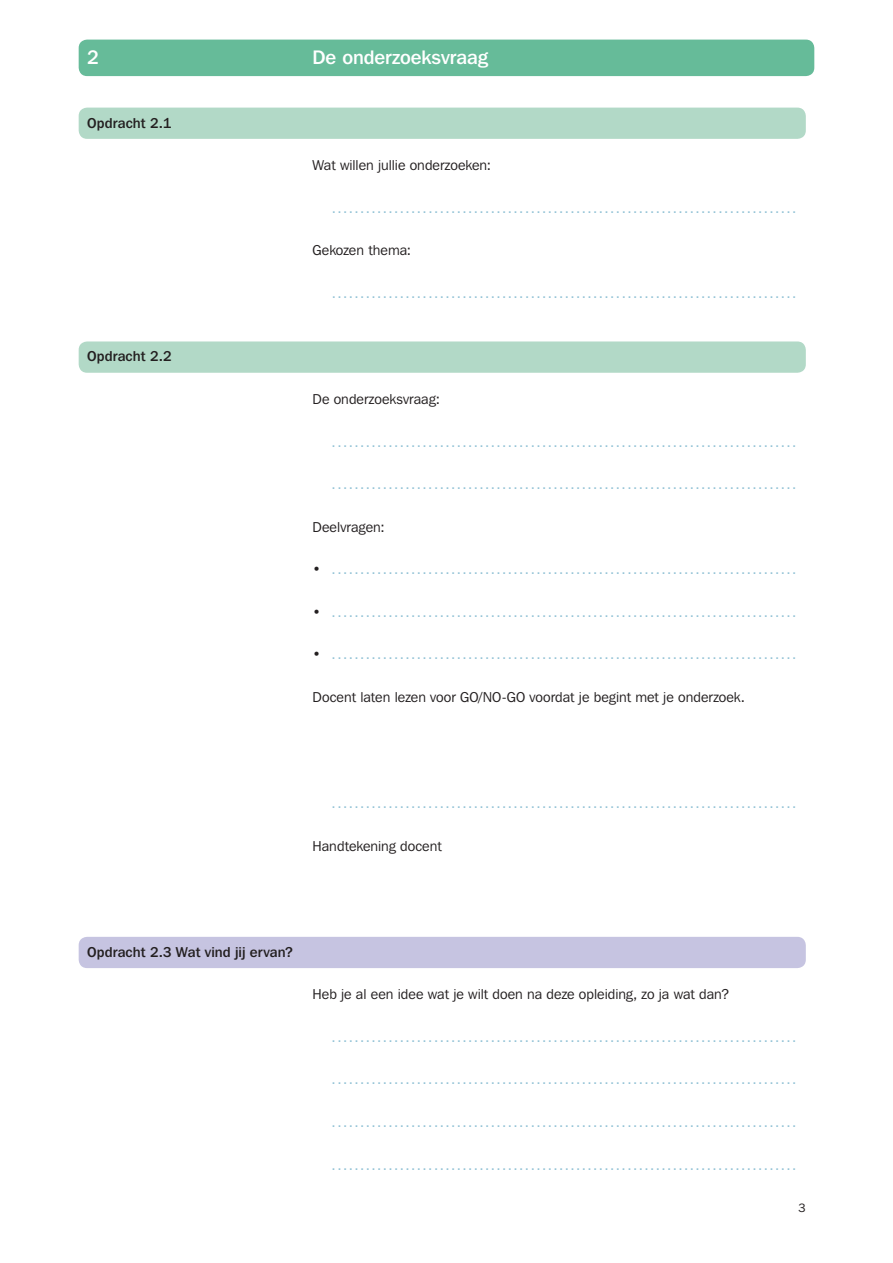
<style>
.page{position:relative;width:893px;height:1263px;background:#fff}
.page>*{position:absolute;margin:0;border:0;box-sizing:border-box;transform-origin:0 0}
.t1{font:500 19.5px "Franklin Gothic IT Cby BT";color:#fff}
.t2{font:14.25px "Franklin Gothic IT Cby BT";color:#95c4d7}
.t3{font:14.25px "Franklin Gothic IT Cby BT";color:#231f20}
.t4{font:500 14.25px "Franklin Gothic IT Cby BT";letter-spacing:.005em;color:#231f20}
.t5{font:12px "Franklin Gothic IT Cby BT";color:#231f20}
.s1{color:#231f20}
</style>
<div class="page">
<div style="left:79px;top:40px;width:735px;height:36px;background:#6b9;border-radius:9px"></div>
<div style="left:79px;top:108px;width:727px;height:31px;background:#b2d9c7;border-radius:9px"></div>
<div style="left:79px;top:341px;width:727px;height:32px;background:#b2d9c7;border-radius:9px"></div>
<div style="left:79px;top:937px;width:727px;height:31px;background:#c6c4e1;border-radius:9px"></div>
<h1 class="t1" style="left:87px;top:45px;width:13px">2</h1>
<h1 class="t1" style="left:313px;top:45px;width:177px">De onderzoeksvraag</h1>
<p class="t4" style="left:87px;top:114px;width:86px">Opdracht 2.1</p>
<p class="t4" style="left:87px;top:348px;width:86px">Opdracht 2.2</p>
<p class="t3" style="left:313px;top:156px;width:180px">Wat willen jullie onderzoeken:</p>
<p class="t2" style="left:332px;top:199px;width:466px">..................................................................................</p>
<p class="t3" style="left:313px;top:241px;width:100px">Gekozen thema:</p>
<p class="t2" style="left:332px;top:284px;width:466px">..................................................................................</p>
<p class="t3" style="left:313px;top:390px;width:129px">De onderzoeksvraag:</p>
<p class="t2" style="left:332px;top:433px;width:466px">..................................................................................</p>
<p class="t2" style="left:332px;top:475px;width:466px">..................................................................................</p>
<p class="t3" style="left:313px;top:518px;width:74px">Deelvragen:</p>
<p class="t2" style="left:313px;top:560px;width:485px"><span class="s1">•</span> ..................................................................................</p>
<p class="t2" style="left:313px;top:603px;width:485px"><span class="s1">•</span> ..................................................................................</p>
<p class="t2" style="left:313px;top:645px;width:485px"><span class="s1">•</span> ..................................................................................</p>
<p class="t3" style="left:313px;top:688px;width:434px">Docent laten lezen voor GO/NO-GO voordat je begint met je onderzoek.</p>
<p class="t2" style="left:332px;top:794px;width:466px">..................................................................................</p>
<p class="t3" style="left:313px;top:837px;width:131px">Handtekening docent</p>
<p class="t4" style="left:87px;top:943px;width:208px">Opdracht 2.3 Wat vind jij ervan?</p>
<p class="t3" style="left:313px;top:986px;width:418px">Heb je al een idee wat je wilt doen na deze opleiding, zo ja wat dan?</p>
<p class="t2" style="left:332px;top:1028px;width:466px">..................................................................................</p>
<p class="t2" style="left:332px;top:1071px;width:466px">..................................................................................</p>
<p class="t2" style="left:332px;top:1113px;width:466px">..................................................................................</p>
<p class="t2" style="left:332px;top:1156px;width:466px">..................................................................................</p>
<p class="t5" style="left:799px;top:1200px;width:9px">3</p>
</div>
